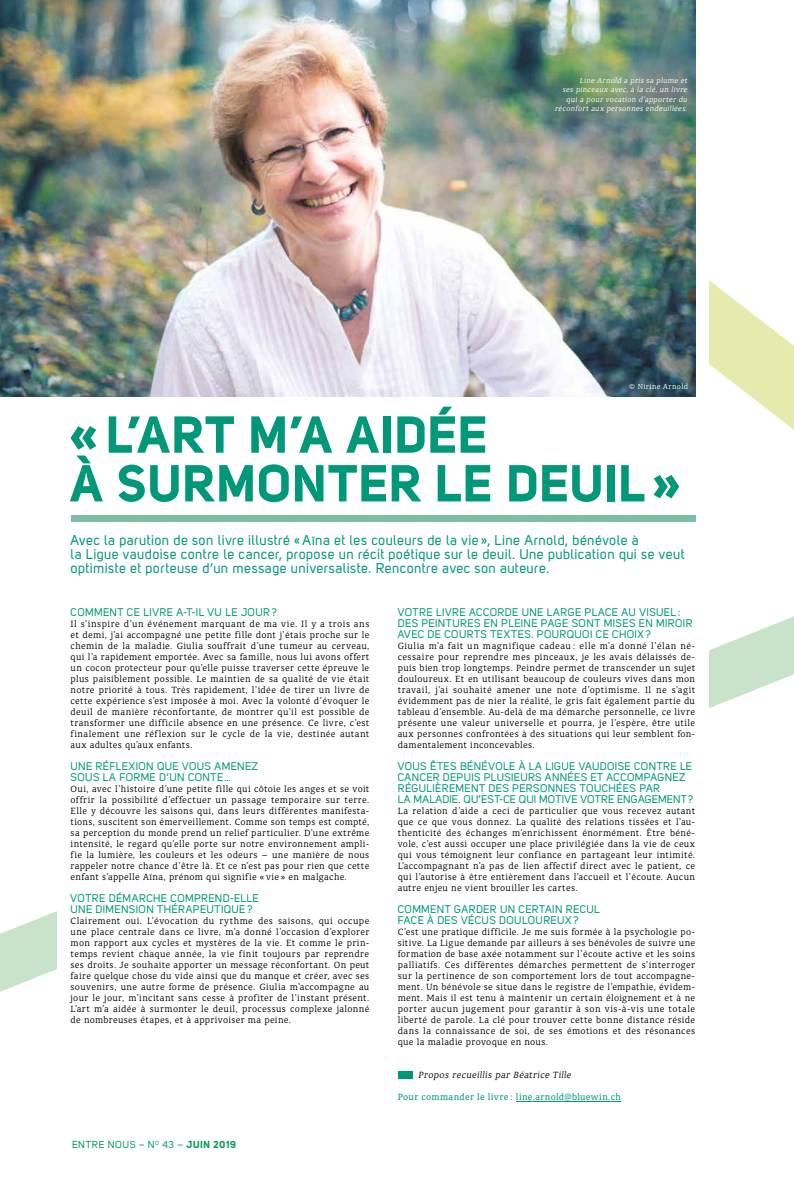
<style>
.page{position:relative;width:794px;height:1191px;background:#fff}
.page>*{position:absolute;margin:0;border:0;box-sizing:border-box;transform-origin:0 0}
.t1{font:51.3px/48.7px "Uni Sans Bold";letter-spacing:.015em;color:#009879}
.t2{font:14px/14px "Uni Sans Regular";letter-spacing:.025em;color:#009879}
.t3{font:11px/11px "Uni Sans Regular";letter-spacing:.025em;color:#009879}
.t4{font:300 10px/11px "Classic Xtra Round";letter-spacing:.03em;color:#000;text-align:justify}
.t5{font:10px "Classic Xtra Round";letter-spacing:.025em;color:#009879}
.t6{font:italic 300 10px "Classic Xtra Round";letter-spacing:.025em;color:#000}
.t7{font:10px "Uni Sans Regular";letter-spacing:.055em;color:#009b5c}
.t8{font:italic 300 8px/9.6px "Classic Xtra Round";letter-spacing:.03em;color:#fff;text-align:right}
.t9{font:300 8px "Classic Xtra Round";letter-spacing:.045em;color:#fff}
.s1{font-family:"Uni Sans Bold"}
</style>
<div class="page">
<svg style="left:0;top:396px;width:57px;height:596px"></svg>
<svg style="left:695px;top:0;width:99px;height:708px"></svg>
<div style="left:57px;top:77px;width:652px;height:1032px;background:#fff"></div>
<img style="left:0;top:0;width:695px;height:396px">
<div style="left:71px;top:515px;width:624px;height:7px;background:#80bda5"></div>
<hr style="left:516px;top:1101px;width:105px;height:1px;background:#009879">
<div style="left:398px;top:1071px;width:14px;height:7px;background:#009879"></div>
<p class="t8" style="left:555px;top:75px;width:134px">Line Arnold a pris sa plume et<br>ses pinceaux avec, à la clé, un livre qui a pour vocation d’apporter du réconfort aux personnes endeuillées.</p>
<p class="t9" style="left:629px;top:382px;width:60px">© Nirine Arnold</p>
<h1 class="t1" style="left:71px;top:409px;width:611px">« L’ART M’A AIDÉE<br>À SURMONTER LE DEUIL »</h1>
<p class="t2" style="left:71px;top:533px;width:615px">Avec la parution de son livre illustré « Aïna et les couleurs de la vie », Line Arnold, bénévole à<br>la Ligue vaudoise contre le cancer, propose un récit poétique sur le deuil. Une publication qui se veut optimiste et porteuse d’un message universaliste. Rencontre avec son auteure.</p>
<p class="t3" style="left:398px;top:607px;width:296px">VOTRE LIVRE ACCORDE UNE LARGE PLACE AU VISUEL :<br>DES PEINTURES EN PLEINE PAGE SONT MISES EN MIROIR<br>AVEC DE COURTS TEXTES. POURQUOI CE CHOIX ?</p>
<p class="t4" style="left:398px;top:640px;width:299px">Giulia m’a fait un magnifique cadeau : elle m’a donné l’élan né&shy;cessaire pour reprendre mes pinceaux, je les avais délaissés de&shy;puis bien trop longtemps. Peindre permet de transcender un sujet douloureux. Et en utilisant beaucoup de couleurs vives dans mon travail, j’ai souhaité amener une note d’optimisme. Il ne s’agit évidemment pas de nier la réalité, le gris fait également partie du tableau d’ensemble. Au-delà de ma démarche personnelle, ce livre présente une valeur universelle et pourra, je l’espère, être utile aux personnes confrontées à des situations qui leur semblent fon&shy;damentalement inconcevables.</p>
<p class="t3" style="left:398px;top:761px;width:297px">VOUS ÊTES BÉNÉVOLE À LA LIGUE VAUDOISE CONTRE LE CANCER DEPUIS PLUSIEURS ANNÉES ET ACCOMPAGNEZ RÉGULIÈREMENT DES PERSONNES TOUCHÉES PAR<br>LA MALADIE. QU’EST-CE QUI MOTIVE VOTRE ENGAGEMENT?</p>
<p class="t4" style="left:398px;top:805px;width:299px">La relation d’aide a ceci de particulier que vous recevez autant que ce que vous donnez. La qualité des relations tissées et l’au&shy;thenticité des échanges m’enrichissent énormément. Être béné&shy;vole, c’est aussi occuper une place privilégiée dans la vie de ceux qui vous témoignent leur confiance en partageant leur intimité.<br>L’accompagnant n’a pas de lien affectif direct avec le patient, ce qui l’autorise à être entièrement dans l’accueil et l’écoute. Aucun autre enjeu ne vient brouiller les cartes.</p>
<p class="t3" style="left:398px;top:904px;width:203px">COMMENT GARDER UN CERTAIN RECUL<br>FACE À DES VÉCUS DOULOUREUX ?</p>
<p class="t4" style="left:398px;top:926px;width:299px">C’est une pratique difficile. Je me suis formée à la psychologie po&shy;sitive. La Ligue demande par ailleurs à ses bénévoles de suivre une formation de base axée notamment sur l’écoute active et les soins palliatifs. Ces différentes démarches permettent de s’interroger sur la pertinence de son comportement lors de tout accompagne&shy;ment. Un bénévole se situe dans le registre de l’empathie, évidem&shy;ment. Mais il est tenu à maintenir un certain éloignement et à ne porter aucun jugement pour garantir à son vis-à-vis une totale liberté de parole. La clé pour trouver cette bonne distance réside dans la connaissance de soi, de ses émotions et des résonances que la maladie provoque en nous.</p>
<p class="t6" style="left:418px;top:1069px;width:154px">Propos recueillis par Béatrice Tille</p>
<p class="t5" style="left:398px;top:1091px;width:225px">Pour commander le livre : line.arnold@bluewin.ch</p>
<p class="t3" style="left:71px;top:607px;width:208px">COMMENT CE LIVRE A-T-IL VU LE JOUR ?</p>
<p class="t4" style="left:71px;top:618px;width:300px">Il s’inspire d’un événement marquant de ma vie. Il y a trois ans et demi, j’ai accompagné une petite fille dont j’étais proche sur le chemin de la maladie. Giulia souffrait d’une tumeur au cerveau, qui l’a rapidement emportée. Avec sa famille, nous lui avons offert un cocon protecteur pour qu’elle puisse traverser cette épreuve le plus paisiblement possible. Le maintien de sa qualité de vie était notre priorité à tous. Très rapidement, l’idée de tirer un livre de cette expérience s’est imposée à moi. Avec la volonté d’évoquer le deuil de manière réconfortante, de montrer qu’il est possible de transformer une difficile absence en une présence. Ce livre, c’est finalement une réflexion sur le cycle de la vie, destinée autant aux adultes qu’aux enfants.</p>
<p class="t3" style="left:71px;top:761px;width:189px">UNE RÉFLEXION QUE VOUS AMENEZ<br>SOUS LA FORME D’UN CONTE…</p>
<p class="t4" style="left:71px;top:783px;width:300px">Oui, avec l’histoire d’une petite fille qui côtoie les anges et se voit offrir la possibilité d’effectuer un passage temporaire sur terre.<br>Elle y découvre les saisons qui, dans leurs différentes manifesta&shy;tions, suscitent son émerveillement. Comme son temps est compté, sa perception du monde prend un relief particulier. D’une extrême intensité, le regard qu’elle porte sur notre environnement ampli&shy;fie la lumière, les couleurs et les odeurs – une manière de nous rappeler notre chance d’être là. Et ce n’est pas pour rien que cette enfant s’appelle Aïna, prénom qui signifie « vie » en malgache.</p>
<p class="t3" style="left:71px;top:893px;width:190px">VOTRE DÉMARCHE COMPREND-ELLE<br>UNE DIMENSION THÉRAPEUTIQUE ?</p>
<p class="t4" style="left:71px;top:915px;width:300px">Clairement oui. L’évocation du rythme des saisons, qui occupe une place centrale dans ce livre, m’a donné l’occasion d’explorer mon rapport aux cycles et mystères de la vie. Et comme le prin&shy;temps revient chaque année, la vie finit toujours par reprendre ses droits. Je souhaite apporter un message réconfortant. On peut faire quelque chose du vide ainsi que du manque et créer, avec ses souvenirs, une autre forme de présence. Giulia m’accompagne au jour le jour, m’incitant sans cesse à profiter de l’instant présent.<br>L’art m’a aidée à surmonter le deuil, processus complexe jalonné de nombreuses étapes, et à apprivoiser ma peine.</p>
<p class="t7" style="left:72px;top:1139px;width:166px">ENTRE NOUS – N<sup>O</sup> 43 – <span class="s1">JUIN 2019</span></p>
</div>
